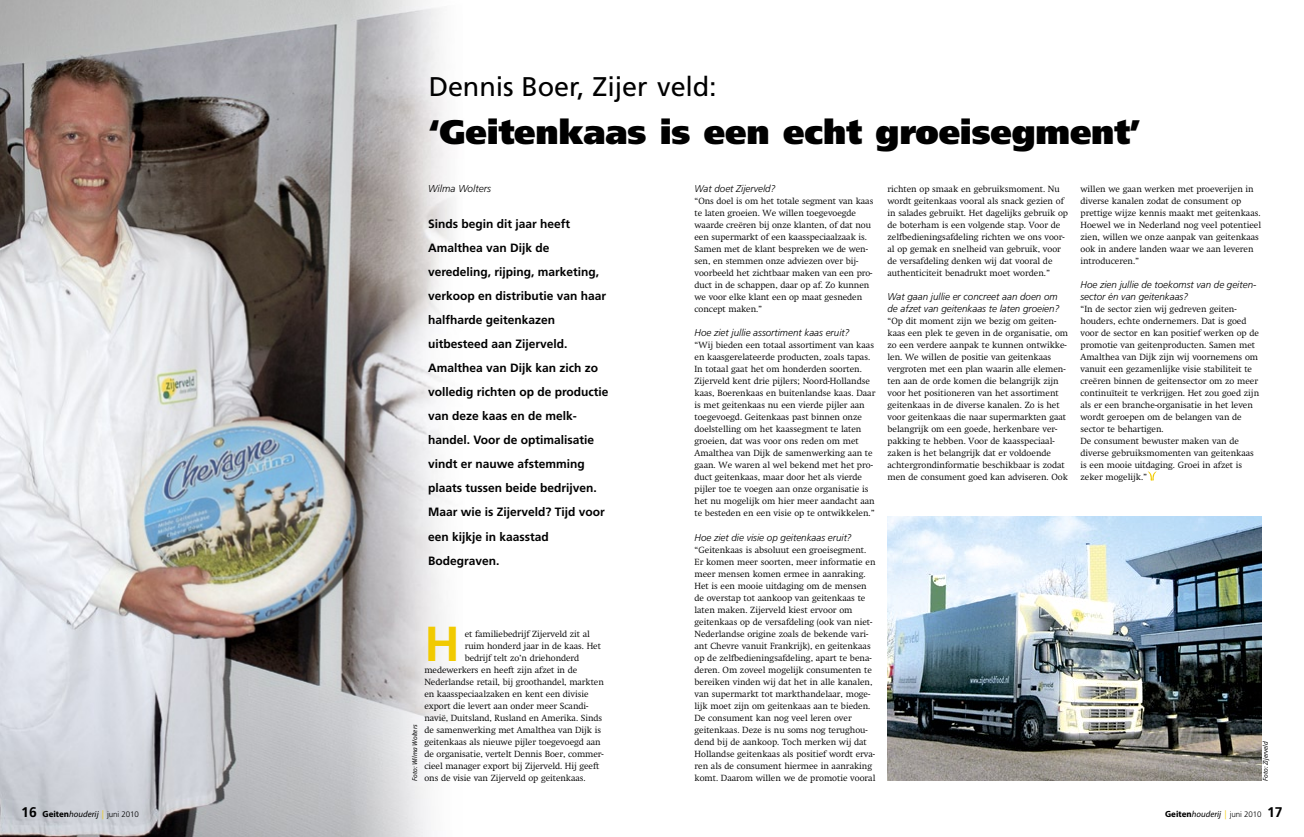
<style>
.page{position:relative;width:1304px;height:837px;background:#fff}
.page>*{position:absolute;margin:0;border:0;box-sizing:border-box;transform-origin:0 0}
.t1{font:700 49.1px "Frutiger LT Std";color:#f1ca00}
.t2{font:900 34px "Frutiger LT Std";letter-spacing:-.005em;color:#000}
.t3{font:27px "Frutiger LT Std";letter-spacing:-.005em;color:#000}
.t4{font:700 12px/24px "Frutiger LT Std";color:#000}
.t5{font:italic 300 10px "Frutiger LT Std";color:#000}
.t6{font:italic 300 9.8px/12px "Frutiger LT Std";color:#000}
.t7{font:300 8.8px/12px "Swift";color:#000}
.t8{font:italic 8.8px "Myriad Pro";color:#000}
.t9{font:italic 7px "Myriad Pro";color:#000}
.s1{font-family:"Frutiger LT Std";font-weight:700;font-style:normal;font-size:14px}
.s2{font-weight:700;font-style:normal;font-size:9px}
.s3{font-size:9px;color:#f1ca00}
.s4{font-family:"Frutiger LT Std";font-weight:300;font-style:normal;font-size:8px}
</style>
<div class="page">
<img style="left:0;top:0;width:453px;height:836px">
<svg style="left:1147px;top:471px;width:10px;height:9px"></svg>
<img style="left:887px;top:516px;width:374px;height:264px">
<h3 class="t3" style="left:429px;top:71px;width:290px">Dennis Boer, Zijer veld:</h3>
<h2 class="t2" style="left:429px;top:111px;width:713px">‘Geitenkaas is een echt groeisegment’</h2>
<p class="t5" style="left:428px;top:183px;width:64px">Wilma Wolters</p>
<p class="t4" style="left:428px;top:212px;width:182px">Sinds begin dit jaar heeft<br>Amalthea van Dijk de veredeling, rijping, marketing, verkoop en distributie van haar halfharde geitenkazen uitbesteed aan Zijerveld.<br>Amalthea van Dijk kan zich zo volledig richten op de productie van deze kaas en de melk&shy;handel. Voor de optimalisatie vindt er nauwe afstemming plaats tussen beide bedrijven.<br>Maar wie is Zijerveld? Tijd voor een kijkje in kaasstad<br>Bodegraven.</p>
<h1 class="t1" style="left:424px;top:614px;width:37px">H</h1>
<p class="t7" style="left:465px;top:627px;width:127px">et familiebedrijf Zijerveld zit al</p>
<p class="t7" style="left:465px;top:639px;width:138px">ruim honderd jaar in de kaas. Het</p>
<p class="t7" style="left:465px;top:651px;width:116px">bedrijf telt zo’n driehonderd</p>
<p class="t7" style="left:424px;top:663px;width:154px">medewerkers en heeft zijn afzet in de</p>
<p class="t7" style="left:424px;top:675px;width:181px">Nederlandse retail, bij groothandel, markten</p>
<p class="t7" style="left:424px;top:687px;width:166px">en kaasspeciaalzaken en kent een divisie</p>
<p class="t7" style="left:424px;top:699px;width:165px">export die levert aan onder meer Scandi-</p>
<p class="t7" style="left:424px;top:711px;width:179px">navië, Duitsland, Rusland en Amerika. Sinds</p>
<p class="t7" style="left:424px;top:723px;width:178px">de samenwerking met Amalthea van Dijk is</p>
<p class="t7" style="left:424px;top:735px;width:178px">geitenkaas als nieuwe pijler toegevoegd aan</p>
<p class="t7" style="left:424px;top:747px;width:181px">de organisatie, vertelt Dennis Boer, commer-</p>
<p class="t7" style="left:424px;top:759px;width:176px">cieel manager export bij Zijerveld. Hij geeft</p>
<p class="t7" style="left:424px;top:771px;width:163px">ons de visie van Zijerveld op geitenkaas.</p>
<p class="t9" style="left:411px;top:780px;width:58px;rotate:-90deg">Foto: Wilma Wolters</p>
<p class="t6" style="left:694px;top:183px;width:83px">Wat doet Zijerveld?</p>
<p class="t7" style="left:694px;top:195px;width:180px">“Ons doel is om het totale segment van kaas te laten groeien. We willen toegevoegde waarde creëren bij onze klanten, of dat nou een supermarkt of een kaasspeciaalzaak is.<br>Samen met de klant bespreken we de wen&shy;sen, en stemmen onze adviezen over bij&shy;voorbeeld het zichtbaar maken van een pro&shy;duct in de schappen, daar op af. Zo kunnen we voor elke klant een op maat gesneden concept maken.”</p>
<p class="t6" style="left:694px;top:327px;width:157px">Hoe ziet jullie assortiment kaas eruit?</p>
<p class="t7" style="left:694px;top:339px;width:182px">“Wij bieden een totaal assortiment van kaas en kaasgerelateerde producten, zoals tapas.<br>In totaal gaat het om honderden soorten.<br>Zijerveld kent drie pijlers; Noord-Hollandse kaas, Boerenkaas en buitenlandse kaas. Daar is met geitenkaas nu een vierde pijler aan toegevoegd. Geitenkaas past binnen onze doelstelling om het kaassegment te laten groeien, dat was voor ons reden om met Amalthea van Dijk de samenwerking aan te gaan. We waren al wel bekend met het pro&shy;duct geitenkaas, maar door het als vierde pijler toe te voegen aan onze organisatie is het nu mogelijk om hier meer aandacht aan te besteden en een visie op te ontwikkelen.”</p>
<p class="t6" style="left:694px;top:531px;width:159px">Hoe ziet die visie op geitenkaas eruit?</p>
<p class="t7" style="left:694px;top:543px;width:182px">“Geitenkaas is absoluut een groeisegment.<br>Er komen meer soorten, meer informatie en meer mensen komen ermee in aanraking.<br>Het is een mooie uitdaging om de mensen de overstap tot aankoop van geitenkaas te laten maken. Zijerveld kiest ervoor om geiten-kaas op de versafdeling (ook van niet-Nederlandse origine zoals de bekende vari&shy;ant Chevre vanuit Frankrijk), en geitenkaas op de zelfbedieningsafdeling, apart te bena&shy;deren. Om zoveel mogelijk consumenten te bereiken vinden wij dat het in alle kanalen, van supermarkt tot markthandelaar, moge&shy;lijk moet zijn om geitenkaas aan te bieden.<br>De consument kan nog veel leren over geiten-kaas. Deze is nu soms nog terughou&shy;dend bij de aankoop. Toch merken wij dat Hollandse geitenkaas als positief wordt erva&shy;ren als de consument hiermee in aanraking komt. Daarom willen we de promotie vooral</p>
<p class="t7" style="left:887px;top:183px;width:182px">richten op smaak en gebruiksmoment. Nu wordt geitenkaas vooral als snack gezien of in salades gebruikt. Het dagelijks gebruik op de boterham is een volgende stap. Voor de zelfbedieningsafdeling richten we ons voor&shy;al op gemak en snelheid van gebruik, voor de versafdeling denken wij dat vooral de authenticiteit benadrukt moet worden.”</p>
<p class="t6" style="left:887px;top:291px;width:174px">Wat gaan jullie er concreet aan doen om de afzet van geitenkaas te laten groeien?</p>
<p class="t7" style="left:887px;top:315px;width:182px">“Op dit moment zijn we bezig om geiten&shy;kaas een plek te geven in de organisatie, om zo een verdere aanpak te kunnen ontwikke&shy;len. We willen de positie van geitenkaas vergroten met een plan waarin alle elemen&shy;ten aan de orde komen die belangrijk zijn voor het positioneren van het assortiment geitenkaas in de diverse kanalen. Zo is het voor geitenkaas die naar supermarkten gaat belangrijk om een goede, herkenbare ver&shy;pakking te hebben. Voor de kaasspeciaal&shy;zaken is het belangrijk dat er voldoende achtergrondinformatie beschikbaar is zodat men de consument goed kan adviseren. Ook</p>
<p class="t7" style="left:1080px;top:183px;width:182px">willen we gaan werken met proeverijen in diverse kanalen zodat de consument op prettige wijze kennis maakt met geitenkaas.<br>Hoewel we in Nederland nog veel potentieel zien, willen we onze aanpak van geitenkaas ook in andere landen waar we aan leveren introduceren.”</p>
<p class="t6" style="left:1080px;top:279px;width:177px">Hoe zien jullie de toekomst van de geiten&shy;sector én van geitenkaas?</p>
<p class="t7" style="left:1080px;top:303px;width:180px">“In de sector zien wij gedreven geiten&shy;houders, echte ondernemers. Dat is goed voor de sector en kan positief werken op de promotie van geitenproducten. Samen met Amalthea van Dijk zijn wij voornemens om vanuit een gezamenlijke visie stabiliteit te creëren binnen de geitensector om zo meer continuïteit te verkrijgen. Het zou goed zijn als er een branche-organisatie in het leven wordt geroepen om de belangen van de secto-r te behartigen.<br>De consument bewuster maken van de diverse gebruiksmomenten van geitenkaas is een mooie uitdaging. Groei in afzet is zeker mogelijk.”</p>
<p class="t9" style="left:1262px;top:780px;width:41px;rotate:-90deg">Foto: Zijerveld</p>
<p class="t8" style="left:21px;top:808px;width:119px"><span class="s1">16</span> <span class="s2">Geiten</span>houderij <span class="s3">|</span> <span class="s4">juni 2010</span></p>
<p class="t8" style="left:1165px;top:808px;width:119px"><span class="s2">Geiten</span>houderij <span class="s3">|</span> <span class="s4">juni 2010</span> <span class="s1">17</span></p>
</div>
